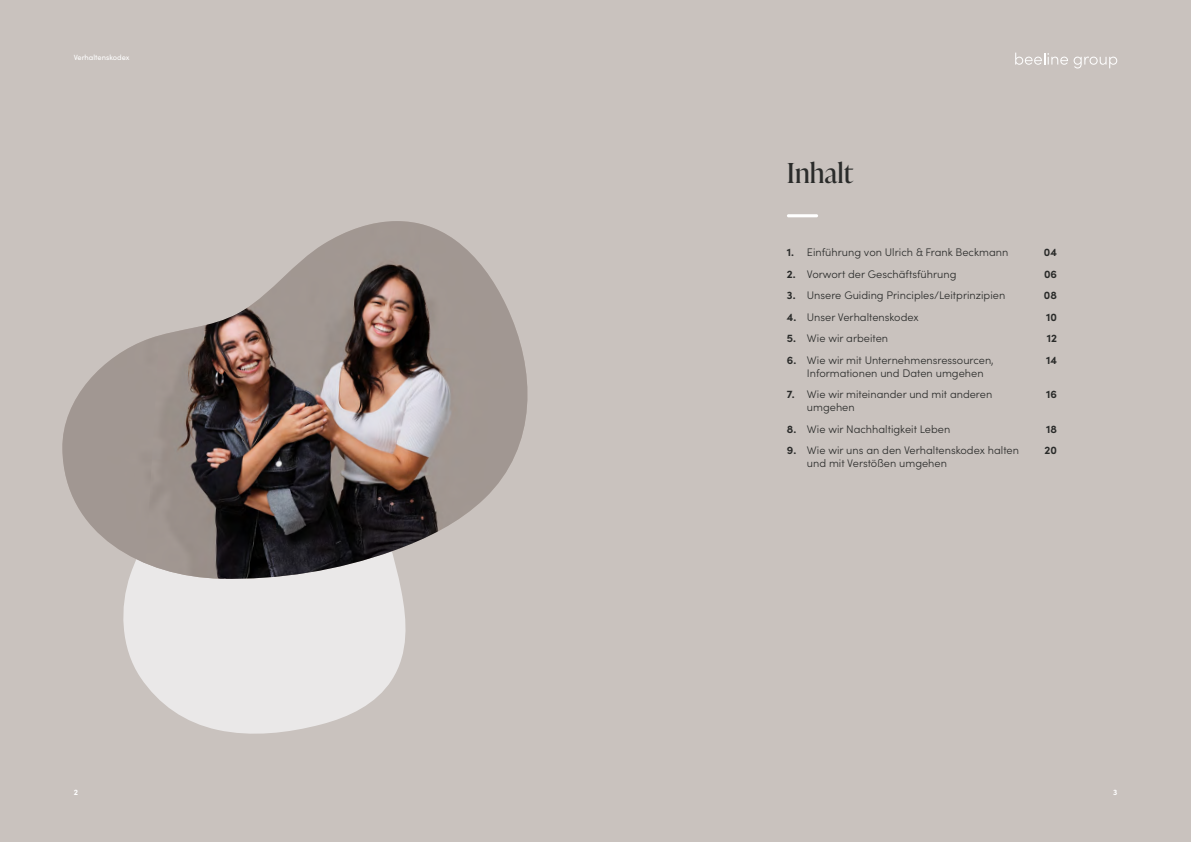
<style>
.page{position:relative;width:1191px;height:842px;background:#fff}
.page>*{position:absolute;margin:0;border:0;box-sizing:border-box;transform-origin:0 0}
.t1{font:27.5px "Ivy Presto Display";color:#2a2b2a}
.t2{font:300 11px "Sofia Pro";color:#2a2b2a}
.t3{font:700 11px "Sofia Pro";color:#2a2b2a}
.t4{font:700 8px "Sofia Pro";color:#fff}
.t5{font:7.5px "Sofia Pro";color:#fff}
.s1{font-weight:700}
</style>
<div class="page">
<div style="left:0;top:0;width:595px;height:842px;background:#c9c2be"></div>
<div style="left:595px;top:0;width:596px;height:842px;background:#c9c2be"></div>
<svg style="left:123px;top:580px;width:283px;height:154px;fill:#eae8e8"></svg>
<hr style="left:787px;top:214px;width:31px;height:3px;background:#fff;border-radius:2px">
<img style="left:62px;top:221px;width:466px;height:359px">
<svg style="left:1015px;top:53px;width:102px;height:16px"></svg>
<p class="t5" style="left:74px;top:52px;width:57px">Verhaltenskodex</p>
<h1 class="t1" style="left:787px;top:153px;width:68px">Inhalt</h1>
<p class="t2" style="left:787px;top:244px;width:223px"><span class="s1">1.</span> Einführung von Ulrich &amp; Frank Beckmann</p>
<p class="t3" style="left:1044px;top:244px;width:15px">04</p>
<p class="t2" style="left:787px;top:266px;width:171px"><span class="s1">2.</span> Vorwort der Geschäftsführung</p>
<p class="t3" style="left:1044px;top:265px;width:14px">06</p>
<p class="t2" style="left:787px;top:287px;width:220px"><span class="s1">3.</span> Unsere Guiding Principles/Leitprinzipien</p>
<p class="t3" style="left:1044px;top:287px;width:15px">08</p>
<p class="t2" style="left:787px;top:309px;width:133px"><span class="s1">4.</span> Unser Verhaltenskodex</p>
<p class="t3" style="left:1046px;top:308px;width:12px">10</p>
<p class="t2" style="left:787px;top:330px;width:103px"><span class="s1">5.</span> Wie wir arbeiten</p>
<p class="t3" style="left:1046px;top:330px;width:12px">12</p>
<p class="t2" style="left:787px;top:352px;width:208px"><span class="s1">6.</span> Wie wir mit Unternehmensressourcen,</p>
<p class="t3" style="left:1046px;top:351px;width:12px">14</p>
<p class="t2" style="left:807px;top:365px;width:178px">Informationen und Daten umgehen</p>
<p class="t2" style="left:787px;top:386px;width:207px"><span class="s1">7.</span> Wie wir miteinander und mit anderen</p>
<p class="t3" style="left:1046px;top:386px;width:12px">16</p>
<p class="t2" style="left:807px;top:399px;width:49px">umgehen</p>
<p class="t2" style="left:787px;top:421px;width:165px"><span class="s1">8.</span> Wie wir Nachhaltigkeit Leben</p>
<p class="t3" style="left:1046px;top:420px;width:12px">18</p>
<p class="t2" style="left:787px;top:442px;width:233px"><span class="s1">9.</span> Wie wir uns an den Verhaltenskodex halten</p>
<p class="t3" style="left:1044px;top:442px;width:14px">20</p>
<p class="t2" style="left:807px;top:455px;width:142px">und mit Verstößen umgehen</p>
<p class="t4" style="left:74px;top:786px;width:6px">2</p>
<p class="t4" style="left:1113px;top:786px;width:6px">3</p>
</div>
